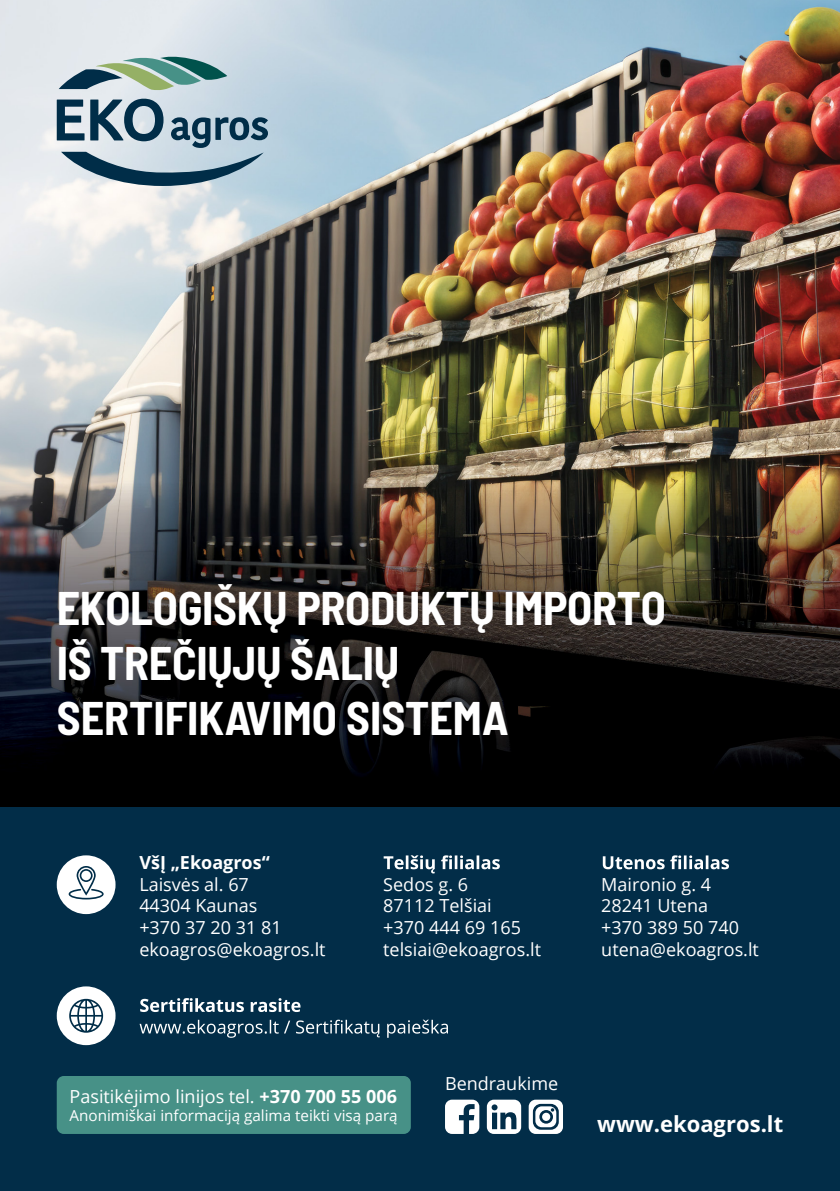
<style>
.page{position:relative;width:840px;height:1191px;background:#fff}
.page>*{position:absolute;margin:0;border:0;box-sizing:border-box;transform-origin:0 0}
.t1{font:700 semi-condensed 46px/55.2px "Barlow";letter-spacing:-.005em;color:#fff}
.t2{font:700 22px "Open Sans";color:#fff}
.t3{font:18px/21.6px "Open Sans";color:#fff}
.t4{font:700 18px "Open Sans";color:#fff}
.t5{font:15.2px "Open Sans";color:#fff}
.s1{font-weight:700}
</style>
<div class="page">
<img style="left:0;top:0;width:839px;height:807px">
<div style="left:0;top:807px;width:839px;height:384px;background:#022d48"></div>
<svg style="left:59px;top:55px;width:168px;height:35px"></svg>
<svg style="left:57px;top:98px;width:211px;height:88px"></svg>
<svg style="left:383px;top:855px;width:116px;height:18px"></svg>
<svg style="left:602px;top:855px;width:126px;height:14px"></svg>
<svg style="left:140px;top:998px;width:160px;height:14px"></svg>
<svg style="left:139px;top:1019px;width:308px;height:18px"></svg>
<svg style="left:528px;top:1099px;width:34px;height:35px"></svg>
<svg style="left:445px;top:1099px;width:34px;height:35px"></svg>
<svg style="left:486px;top:1099px;width:35px;height:35px"></svg>
<div style="left:57px;top:1076px;width:353px;height:58px;background:#479187;border-radius:7px"></div>
<div style="left:57px;top:986px;width:58px;height:59px;background:#fff;border-radius:50%"></div>
<svg style="left:69px;top:998px;width:34px;height:34px"></svg>
<div style="left:57px;top:855px;width:58px;height:59px;background:#fff;border-radius:50%"></div>
<svg style="left:69px;top:866px;width:35px;height:33px"></svg>
<h1 class="t1" style="left:57px;top:578px;width:610px">EKOLOGIŠKŲ PRODUKTŲ IMPORTO<br>IŠ TREČIŲJŲ ŠALIŲ<br>SERTIFIKAVIMO SISTEMA</h1>
<p class="t4" style="left:139px;top:850px;width:132px">VšĮ „Ekoagros“</p>
<p class="t3" style="left:139px;top:873px;width:188px">Laisvės al. 67<br>44304 Kaunas<br>+370 37 20 31 81 ekoagros@ekoagros.lt</p>
<p class="t3" style="left:383px;top:873px;width:159px">Sedos g. 6<br>87112 Telšiai<br>+370 444 69 165 telsiai@ekoagros.lt</p>
<p class="t3" style="left:601px;top:873px;width:159px">Maironio g. 4<br>28241 Utena<br>+370 389 50 740 utena@ekoagros.lt</p>
<p class="t3" style="left:69px;top:1085px;width:329px">Pasitikėjimo linijos tel. <span class="s1">+370 700 55 006</span></p>
<p class="t5" style="left:69px;top:1105px;width:329px">Anonimiškai informaciją galima teikti visą parą</p>
<p class="t3" style="left:445px;top:1072px;width:115px">Bendraukime</p>
<p class="t2" style="left:597px;top:1109px;width:187px">www.ekoagros.lt</p>
</div>
